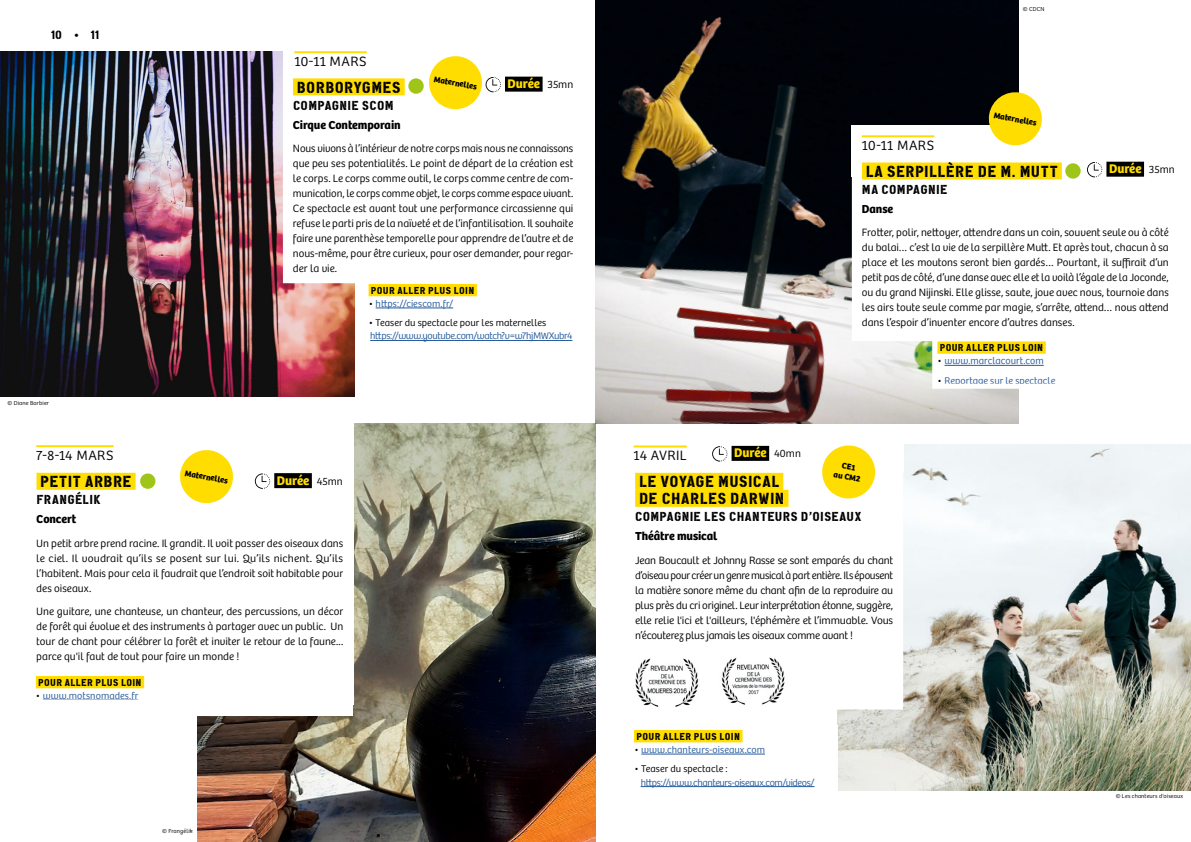
<style>
.page{position:relative;width:1191px;height:842px;background:#fff}
.page>*{position:absolute;margin:0;border:0;box-sizing:border-box;transform-origin:0 0}
.t1{font:16px/17px "Cargo";letter-spacing:.03em;color:#000}
.t2{font:300 14px "Bree";letter-spacing:.03em;color:#000}
.t3{font:13px "Cargo";letter-spacing:.025em;color:#000}
.t4{font:700 13px "Bree";letter-spacing:-.005em;color:#fd0}
.t5{font:700 12px "Bree";letter-spacing:-.005em;color:#000}
.t6{font:12px "Cargo";color:#000}
.t7{font:300 11px/15px "Bree";letter-spacing:-.005em;color:#000;text-align:justify}
.t8{font:300 10.1px "Bree";color:#275b9b}
.t9{font:10.1px "Cargo";letter-spacing:.045em;color:#000}
.t10{font:300 10.1px "Bree";letter-spacing:.005em;color:#000}
.t11{font:300 10.1px "Bree";letter-spacing:-.04em;color:#275b9b}
.t12{font:300 10.1px "Bree";letter-spacing:-.035em;color:#275b9b}
.t13{font:700 8.5px/10.2px "Bree";color:#000;text-align:center}
.t14{font:300 6px "Bree";letter-spacing:.02em;color:#000}
.s1{font-weight:300;font-size:11px;color:#000}
.s2{color:#000}
</style>
<div class="page">
<img style="left:197px;top:424px;width:398px;height:418px">
<div style="left:10px;top:463px;width:343px;height:252px;background:#fff"></div>
<svg style="left:35px;top:679px;width:110px;height:21px"></svg>
<img style="left:595px;top:0;width:423px;height:424px">
<div style="left:852px;top:125px;width:339px;height:51px;background:#fff"></div>
<svg style="left:847px;top:146px;width:298px;height:200px"></svg>
<svg style="left:929px;top:334px;width:216px;height:57px"></svg>
<div style="left:1106px;top:162px;width:38px;height:15px;background:#000"></div>
<svg style="left:1087px;top:162px;width:15px;height:15px"></svg>
<hr style="left:36px;top:445px;width:78px;height:2px;background:#fd0">
<div style="left:192px;top:421px;width:161px;height:284px;background:#fff"></div>
<hr style="left:862px;top:135px;width:72px;height:2px;background:#fd0">
<svg style="left:35px;top:456px;width:323px;height:223px"></svg>
<div style="left:274px;top:473px;width:38px;height:15px;background:#000"></div>
<svg style="left:255px;top:471px;width:16px;height:18px"></svg>
<svg style="left:178px;top:450px;width:57px;height:55px"></svg>
<svg style="left:986px;top:90px;width:58px;height:57px"></svg>
<div style="left:140px;top:473px;width:15px;height:16px;background:#a0c519;border-radius:50%"></div>
<div style="left:1065px;top:163px;width:15px;height:16px;background:#a0c519;border-radius:50%"></div>
<img style="left:0;top:51px;width:355px;height:346px">
<div style="left:283px;top:46px;width:216px;height:32px;background:#fff"></div>
<svg style="left:278px;top:62px;width:265px;height:226px"></svg>
<hr style="left:294px;top:51px;width:73px;height:2px;background:#fd0">
<svg style="left:361px;top:276px;width:212px;height:65px"></svg>
<div style="left:505px;top:77px;width:37px;height:15px;background:#000"></div>
<svg style="left:427px;top:56px;width:74px;height:55px"></svg>
<div style="left:408px;top:78px;width:16px;height:16px;background:#a0c519;border-radius:50%"></div>
<img style="left:838px;top:445px;width:353px;height:346px">
<div style="left:625px;top:435px;width:278px;height:38px;background:#fff"></div>
<svg style="left:635px;top:456px;width:273px;height:258px"></svg>
<svg style="left:634px;top:722px;width:206px;height:69px"></svg>
<div style="left:731px;top:446px;width:38px;height:15px;background:#000"></div>
<svg style="left:712px;top:446px;width:15px;height:16px"></svg>
<hr style="left:633px;top:445px;width:54px;height:2px;background:#fd0">
<svg style="left:820px;top:445px;width:57px;height:56px"></svg>
<img style="left:635px;top:656px;width:154px;height:51px">
<p class="t6" style="left:51px;top:27px;width:50px">10 • 11</p>
<p class="t14" style="left:8px;top:399px;width:43px">© Diane Barbier</p>
<p class="t2" style="left:36px;top:448px;width:79px">7-8-14 MARS</p>
<p class="t2" style="left:294px;top:54px;width:74px">10-11 MARS</p>
<p class="t13" style="left:435px;top:74px;width:45px;rotate:10deg">Maternelles</p>
<p class="t4" style="left:507px;top:76px;width:67px">Durée <span class="s1">35mn</span></p>
<h1 class="t1" style="left:297px;top:78px;width:105px">BORBORYGMES</h1>
<p class="t3" style="left:293px;top:97px;width:102px">COMPAGNIE SCOM</p>
<p class="t5" style="left:293px;top:117px;width:109px">Cirque Contemporain</p>
<p class="t7" style="left:293px;top:141px;width:282px">Nous vivons à l’intérieur de notre corps mais nous ne connaissons que peu ses potentialités. Le point de départ de la création est le corps. Le corps comme outil, le corps comme centre de com&shy;munication, le corps comme objet, le corps comme espace vivant.<br>Ce spectacle est avant tout une performance circassienne qui refuse le parti pris de la naïveté et de l’infantilisation. Il souhaite faire une parenthèse temporelle pour apprendre de l’autre et de nous-même, pour être curieux, pour oser demander, pour regar&shy;der la vie.</p>
<p class="t9" style="left:371px;top:284px;width:105px">POUR ALLER PLUS LOIN</p>
<p class="t8" style="left:368px;top:298px;width:86px"><span class="s2">•</span> https://ciescom.fr/</p>
<p class="t10" style="left:368px;top:317px;width:179px">• Teaser du spectacle pour les maternelles</p>
<p class="t11" style="left:370px;top:330px;width:204px">https://www.youtube.com/watch?v=w7hjMWXubr4</p>
<p class="t13" style="left:186px;top:468px;width:45px;rotate:10deg">Maternelles</p>
<p class="t4" style="left:277px;top:470px;width:67px">Durée <span class="s1">25mn</span></p>
<p class="t4" style="left:277px;top:472px;width:67px">Durée <span class="s1">45mn</span></p>
<h1 class="t1" style="left:40px;top:472px;width:93px">PETIT ARBRE</h1>
<p class="t3" style="left:36px;top:491px;width:66px">FRANGÉLIK</p>
<p class="t5" style="left:36px;top:512px;width:41px">Concert</p>
<p class="t7" style="left:36px;top:536px;width:308px">Un petit arbre prend racine. Il grandit. Il voit passer des oiseaux dans le ciel. Il voudrait qu’ils se posent sur lui. Qu’ils nichent. Qu’ils l’habitent. Mais pour cela il faudrait que l’endroit soit habitable pour des oiseaux.</p>
<p class="t7" style="left:36px;top:604px;width:308px">Une guitare, une chanteuse, un chanteur, des percussions, un décor de forêt qui évolue et des instruments à partager avec un public. Un tour de chant pour célébrer la forêt et inviter le retour de la faune... parce qu'il faut de tout pour faire un monde !</p>
<p class="t9" style="left:38px;top:676px;width:105px">POUR ALLER PLUS LOIN</p>
<p class="t8" style="left:36px;top:690px;width:104px"><span class="s2">•</span> www.motsnomades.fr</p>
<p class="t14" style="left:162px;top:827px;width:32px">© Frangélik</p>
<p class="t14" style="left:1023px;top:6px;width:23px">© CDCN</p>
<p class="t2" style="left:862px;top:138px;width:74px">10-11 MARS</p>
<p class="t13" style="left:994px;top:110px;width:45px;rotate:10deg">Maternelles</p>
<h1 class="t1" style="left:865px;top:162px;width:193px">LA SERPILLÈRE DE M. MUTT</h1>
<p class="t3" style="left:862px;top:181px;width:87px">MA COMPAGNIE</p>
<p class="t5" style="left:862px;top:202px;width:33px">Danse</p>
<p class="t7" style="left:862px;top:225px;width:308px">Frotter, polir, nettoyer, attendre dans un coin, souvent seule ou à côté du balai… c’est la vie de la serpillère Mutt. Et après tout, chacun à sa place et les moutons seront bien gardés… Pourtant, il suffirait d’un petit pas de côté, d’une danse avec elle et la voilà l’égale de la Joconde, ou du grand Nijinski. Elle glisse, saute, joue avec nous, tournoie dans les airs toute seule comme par magie, s’arrête, attend… nous attend dans l’espoir d’inventer encore d’autres danses.</p>
<p class="t9" style="left:939px;top:341px;width:105px">POUR ALLER PLUS LOIN</p>
<p class="t8" style="left:937px;top:355px;width:108px"><span class="s2">•</span> www.marclacourt.com</p>
<p class="t8" style="left:937px;top:375px;width:119px"><span class="s2">•</span> Reportage sur le spectacle</p>
<p class="t4" style="left:1109px;top:161px;width:67px">Durée <span class="s1">35mn</span></p>
<p class="t4" style="left:734px;top:445px;width:68px">Durée <span class="s1">40mn</span></p>
<p class="t2" style="left:633px;top:448px;width:55px">14 AVRIL</p>
<p class="t13" style="left:836px;top:459px;width:29px;rotate:10deg">CE1<br>au CM2</p>
<h1 class="t1" style="left:639px;top:472px;width:147px">LE VOYAGE MUSICAL<br>DE CHARLES DARWIN</h1>
<p class="t3" style="left:635px;top:508px;width:227px">COMPAGNIE LES CHANTEURS D’OISEAUX</p>
<p class="t5" style="left:635px;top:529px;width:84px">Théâtre musical</p>
<p class="t7" style="left:635px;top:553px;width:260px">Jean Boucault et Johnny Rasse se sont emparés du chant d’oiseau pour créer un genre musical à part entière. Ils épousent la matière sonore même du chant afin de la reproduire au plus près du cri originel. Leur interprétation étonne, suggère, elle relie l'ici et l'ailleurs, l'éphémère et l’immuable. Vous n’écouterez plus jamais les oiseaux comme avant !</p>
<p class="t9" style="left:636px;top:730px;width:105px">POUR ALLER PLUS LOIN</p>
<p class="t8" style="left:634px;top:744px;width:132px"><span class="s2">•</span> www.chanteurs-oiseaux.com</p>
<p class="t10" style="left:634px;top:763px;width:95px">• Teaser du spectacle :</p>
<p class="t12" style="left:640px;top:776px;width:175px">https://www.chanteurs-oiseaux.com/videos/</p>
<p class="t14" style="left:1115px;top:793px;width:69px">© Les chanteurs d'oiseaux</p>
</div>
